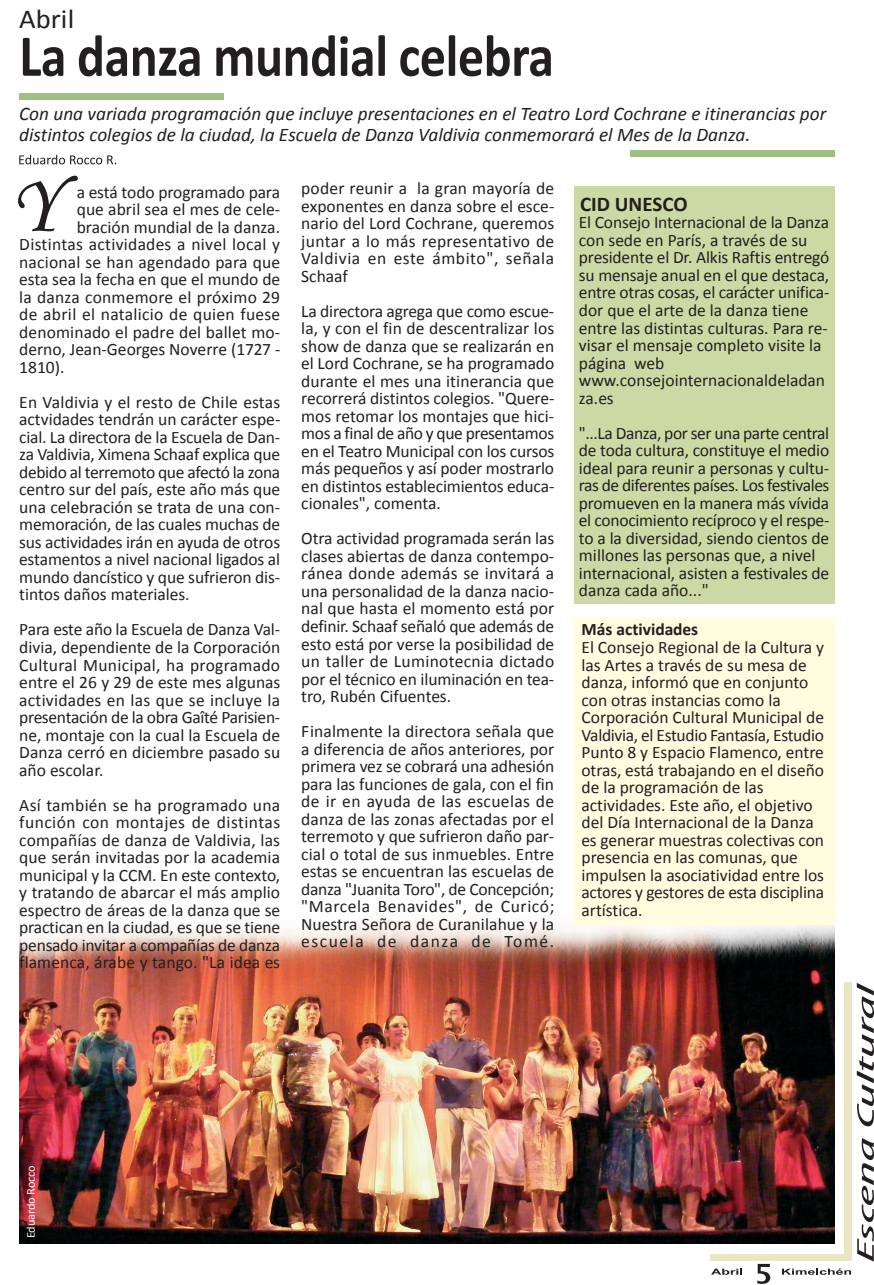
<style>
.page{position:relative;width:874px;height:1285px;background:#fff}
.page>*{position:absolute;margin:0;border:0;box-sizing:border-box;transform-origin:0 0}
.t1{font:84px "Monotype Corsiva";color:#231f20}
.t2{font:700 59.68px "Calibri";letter-spacing:-.01em;color:#231f20;scale:.87 1}
.t3{font:27.47px "Calibri";color:#231f20;scale:1.04 1}
.t4{font:700 21px "Calibri";color:#231f20}
.t5{font:italic 19.25px/21px "Calibri";color:#231f20}
.t6{font:17.5px/17.5px "Calibri";letter-spacing:-.005em;color:#231f20;text-align:justify}
.t7{font:17.5px "Calibri";letter-spacing:.015em;color:#231f20}
.t8{font:17.5px "Calibri";letter-spacing:.02em;color:#231f20}
.t9{font:700 17.5px "Calibri";color:#231f20}
.t10{font:12.08px "Calibri";letter-spacing:-.01em;color:#fff}
.s1{font-size:21px}
</style>
<div class="page">
<svg style="left:19px;top:155px;width:97px;height:9px"></svg>
<div style="left:19px;top:94px;width:204px;height:6px;background:#9fc080"></div>
<div style="left:630px;top:151px;width:204px;height:6px;background:#9fc080"></div>
<div style="left:573px;top:186px;width:261px;height:418px;background:#cdd9a5"></div>
<svg style="left:782px;top:1268px;width:68px;height:6px"></svg>
<svg style="left:757px;top:1263px;width:13px;height:20px"></svg>
<svg style="left:711px;top:1268px;width:31px;height:6px"></svg>
<svg style="left:857px;top:1138px;width:16px;height:123px"></svg>
<svg style="left:856px;top:983px;width:17px;height:143px"></svg>
<div style="left:710px;top:1254px;width:141px;height:6px;background:#e9e6c4"></div>
<div style="left:843px;top:982px;width:8px;height:272px;background:#e9e6c4"></div>
<img style="left:19px;top:907px;width:815px;height:336px">
<div style="left:573px;top:618px;width:261px;height:306px;background:#fffce0"></div>
<h3 class="t3" style="left:19px;top:7px;width:54px">Abril</h3>
<h2 class="t2" style="left:19px;top:31px;width:616px">La danza mundial celebra</h2>
<p class="t5" style="left:19px;top:104px;width:808px">Con una variada programación que incluye presentaciones en el Teatro Lord Cochrane e itinerancias por distintos colegios de la ciudad, la Escuela de Danza Valdivia conmemorará el Mes de la Danza<span class="s1">.</span></p>
<h1 class="t1" style="left:10px;top:164px;width:49px">Y</h1>
<p class="t6" style="left:301px;top:181px;width:254px">poder reunir a la gran mayoría de exponentes en danza sobre el esce&shy;nario del Lord Cochrane, queremos juntar a lo más representativo de Valdivia en este ámbito", señala Schaaf</p>
<p class="t6" style="left:301px;top:304px;width:254px">La directora agrega que como escue&shy;la, y con el fin de descentralizar los show de danza que se realizarán en el Lord Cochrane, se ha programado durante el mes una itinerancia que recorrerá distintos colegios. "Quere&shy;mos retomar los montajes que hici&shy;mos a final de año y que presentamos en el Teatro Municipal con los cursos más pequeños y así poder mostrarlo en distintos establecimientos educa&shy;cionales", comenta.</p>
<p class="t6" style="left:301px;top:531px;width:254px">Otra actividad programada serán las clases abiertas de danza contempo&shy;ránea donde además se invitará a una personalidad de la danza nacio&shy;nal que hasta el momento está por definir. Schaaf señaló que además de esto está por verse la posibilidad de un taller de Luminotecnia dictado por el técnico en iluminación en tea&shy;tro, Rubén Cifuentes.</p>
<p class="t6" style="left:301px;top:724px;width:254px">Finalmente la directora señala que a diferencia de años anteriores, por primera vez se cobrará una adhesión para las funciones de gala, con el fin de ir en ayuda de las escuelas de danza de las zonas afectadas por el terremoto y que sufrieron daño par&shy;cial o total de sus inmuebles. Entre estas se encuentran las escuelas de danza "Juanita Toro", de Concepción; "Marcela Benavides", de Curicó; Nuestra Señora de Curanilahue y la escuela de danza de Tomé.</p>
<p class="t6" style="left:77px;top:185px;width:205px">a está todo programado para</p>
<p class="t6" style="left:77px;top:202px;width:205px">que abril sea el mes de cele-</p>
<p class="t6" style="left:77px;top:220px;width:205px">bración mundial de la danza.</p>
<p class="t8" style="left:19px;top:237px;width:262px">Distintas actividades a nivel local y</p>
<p class="t6" style="left:19px;top:255px;width:262px">nacional se han agendado para que</p>
<p class="t6" style="left:19px;top:272px;width:262px">esta sea la fecha en que el mundo de</p>
<p class="t7" style="left:19px;top:290px;width:262px">la danza conmemore el próximo 29</p>
<p class="t7" style="left:19px;top:307px;width:262px">de abril el natalicio de quien fuese</p>
<p class="t6" style="left:19px;top:325px;width:262px">denominado el padre del ballet mo-</p>
<p class="t6" style="left:19px;top:342px;width:263px">derno, Jean-Georges Noverre (1727 -</p>
<p class="t6" style="left:19px;top:360px;width:47px">1810).</p>
<p class="t6" style="left:19px;top:395px;width:262px">En Valdivia y el resto de Chile estas actvidades tendrán un carácter espe&shy;cial. La directora de la Escuela de Dan&shy;za Valdivia, Ximena Schaaf explica que debido al terremoto que afectó la zona centro sur del país, este año más que una celebración se trata de una con&shy;memoración, de las cuales muchas de sus actividades irán en ayuda de otros estamentos a nivel nacional ligados al mundo dancístico y que sufrieron dis&shy;tintos daños materiales.</p>
<p class="t6" style="left:19px;top:622px;width:262px">Para este año la Escuela de Danza Val&shy;divia, dependiente de la Corporación Cultural Municipal, ha programado entre el 26 y 29 de este mes algunas actividades en las que se incluye la presentación de la obra Gaîté Parisien&shy;ne, montaje con la cual la Escuela de Danza cerró en diciembre pasado su año escolar.</p>
<p class="t6" style="left:19px;top:797px;width:262px">Así también se ha programado una función con montajes de distintas compañías de danza de Valdivia, las que serán invitadas por la academia municipal y la CCM. En este contexto, y tratando de abarcar el más amplio espectro de áreas de la danza que se practican en la ciudad, es que se tiene pensado invitar a compañías de danza flamenca, árabe y tango. "La idea es</p>
<p class="t4" style="left:580px;top:195px;width:109px">CID UNESCO</p>
<p class="t6" style="left:578px;top:215px;width:252px;text-align:left">El Consejo Internacional de la Danza con sede en París, a través de su presidente el Dr. Alkis Raftis entregó su mensaje anual en el que destaca, entre otras cosas, el carácter unifica&shy;dor que el arte de la danza tiene entre las distintas culturas. Para re&shy;visar el mensaje completo visite la página web www.consejointernacionaldeladan za.es</p>
<p class="t6" style="left:578px;top:425px;width:252px;text-align:left">"...La Danza, por ser una parte central de toda cultura, constituye el medio ideal para reunir a personas y cultu&shy;ras de diferentes países. Los festivales promueven en la manera más vívida el conocimiento recíproco y el respe&shy;to a la diversidad, siendo cientos de millones las personas que, a nivel internacional, asisten a festivales de danza cada año..."</p>
<p class="t9" style="left:581px;top:622px;width:118px">Más actividades</p>
<p class="t6" style="left:581px;top:640px;width:244px;text-align:left">El Consejo Regional de la Cultura y las Artes a través de su mesa de danza, informó que en conjunto con otras instancias como la<br>Corporación Cultural Municipal de<br>Valdivia, el Estudio Fantasía, Estudio<br>Punto 8 y Espacio Flamenco, entre otras, está trabajando en el diseño de la programación de las actividades. Este año, el objetivo del Día Internacional de la Danza es generar muestras colectivas con presencia en las comunas, que impulsen la asociatividad entre los actores y gestores de esta disciplina artística.</p>
<p class="t10" style="left:26px;top:1238px;width:74px;rotate:-90deg">Eduardo Rocco</p>
</div>
